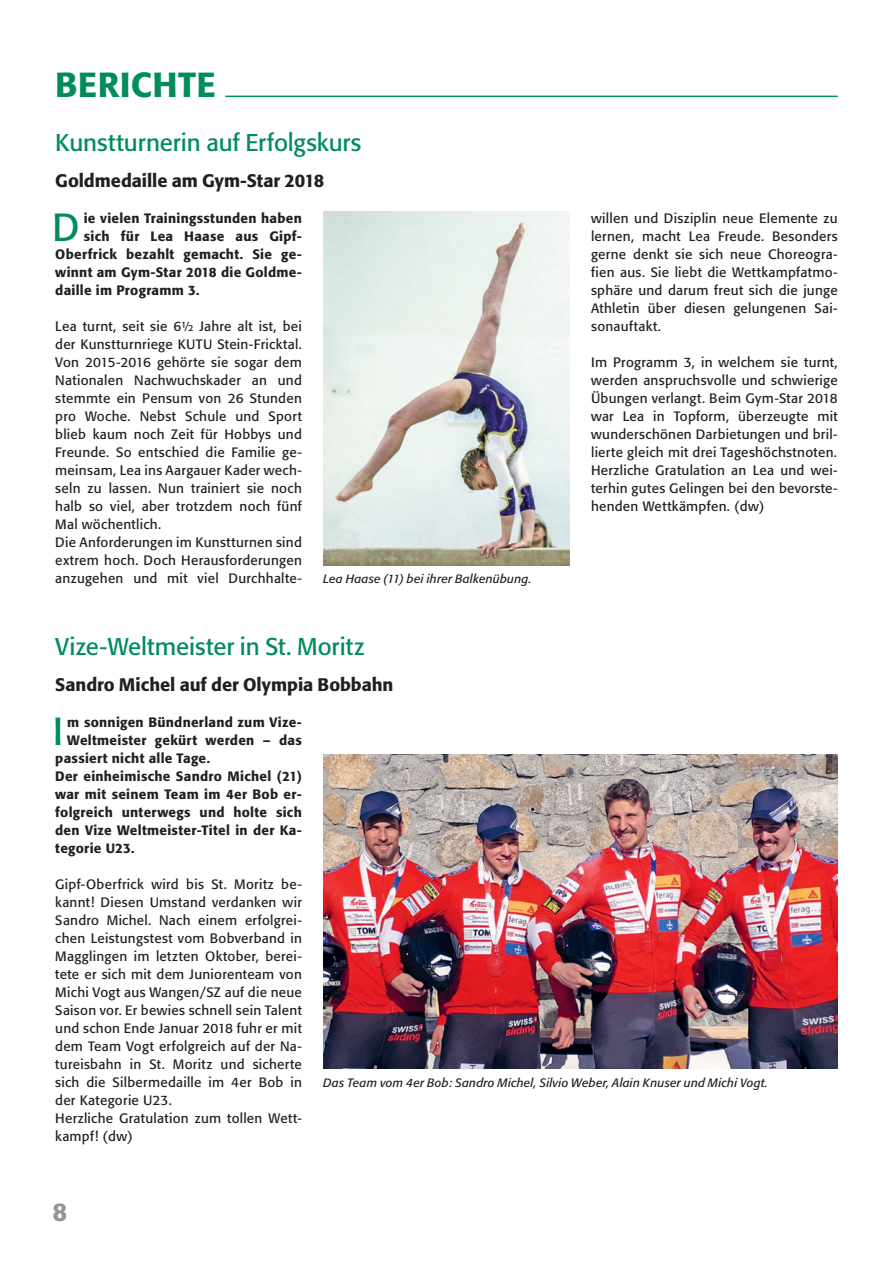
<style>
.page{position:relative;width:893px;height:1263px;background:#fff}
.page>*{position:absolute;margin:0;border:0;box-sizing:border-box;transform-origin:0 0}
.t1{font:38.7px "Formata";color:#008c5b}
.t2{font:500 34.5px "Formata";letter-spacing:.015em;color:#008c5b}
.t3{font:500 25.5px "Formata";color:#939598}
.t4{font:24px "Formata";color:#008c5b}
.t5{font:500 18px "Formata";letter-spacing:-.005em;color:#231f20}
.t6{font:13.5px/18px "Formata";letter-spacing:.02em;color:#231f20}
.t7{font:500 13.5px "Formata";letter-spacing:.02em;color:#231f20}
.t8{font:italic 12px "Formata";letter-spacing:.015em;color:#231f20}
</style>
<div class="page">
<hr style="left:225px;top:96px;width:613px;height:1px;background:#008c5b">
<img style="left:323px;top:212px;width:247px;height:354px">
<img style="left:323px;top:755px;width:515px;height:314px">
<h2 class="t2" style="left:55px;top:64px;width:162px">BERICHTE</h2>
<h3 class="t4" style="left:55px;top:128px;width:308px">Kunstturnerin auf Erfolgskurs</h3>
<h3 class="t5" style="left:55px;top:170px;width:270px">Goldmedaille am Gym-Star 2018</h3>
<p class="t7" style="left:84px;top:210px;width:220px">ie vielen Trainingsstunden haben</p>
<p class="t7" style="left:84px;top:228px;width:220px">sich für Lea Haase aus Gipf-</p>
<p class="t7" style="left:55px;top:246px;width:248px">Oberfrick bezahlt gemacht. Sie ge-</p>
<p class="t7" style="left:55px;top:264px;width:248px">winnt am Gym-Star 2018 die Goldme-</p>
<p class="t7" style="left:55px;top:282px;width:146px">daille im Programm 3.</p>
<p class="t6" style="left:55px;top:317px;width:248px">Lea turnt, seit sie 6½ Jahre alt ist, bei der Kunstturnriege KUTU Stein-Fricktal.<br>Von 2015-2016 gehörte sie sogar dem Nationalen Nachwuchskader an und stemmte ein Pensum von 26 Stunden pro Woche. Nebst Schule und Sport blieb kaum noch Zeit für Hobbys und Freunde. So entschied die Familie ge&shy;meinsam, Lea ins Aargauer Kader wech&shy;seln zu lassen. Nun trainiert sie noch halb so viel, aber trotzdem noch fünf Mal wöchentlich.<br>Die Anforderungen im Kunstturnen sind extrem hoch. Doch Herausforderungen anzugehen und mit viel Durchhalte-</p>
<h1 class="t1" style="left:52px;top:204px;width:29px">D</h1>
<p class="t6" style="left:591px;top:209px;width:248px;text-align:justify">willen und Disziplin neue Elemente zu lernen, macht Lea Freude. Besonders gerne denkt sie sich neue Choreogra&shy;fien aus. Sie liebt die Wettkampfatmo&shy;sphäre und darum freut sich die junge Athletin über diesen gelungenen Sai&shy;sonauftakt.</p>
<p class="t6" style="left:591px;top:353px;width:248px;text-align:justify">Im Programm 3, in welchem sie turnt, werden anspruchsvolle und schwierige Übungen verlangt. Beim Gym-Star 2018 war Lea in Topform, überzeugte mit wunderschönen Darbietungen und bril&shy;lierte gleich mit drei Tageshöchstnoten.<br>Herzliche Gratulation an Lea und wei&shy;terhin gutes Gelingen bei den bevorste&shy;henden Wettkämpfen. (dw)</p>
<p class="t8" style="left:323px;top:572px;width:210px">Lea Haase (11) bei ihrer Balkenübung.</p>
<h3 class="t4" style="left:55px;top:632px;width:311px">Vize-Weltmeister in St. Moritz</h3>
<h3 class="t5" style="left:55px;top:674px;width:340px">Sandro Michel auf der Olympia Bobbahn</h3>
<p class="t7" style="left:67px;top:714px;width:236px">m sonnigen Bündnerland zum Vize-</p>
<p class="t7" style="left:67px;top:732px;width:236px">Weltmeister gekürt werden – das</p>
<p class="t7" style="left:55px;top:750px;width:156px">passiert nicht alle Tage.</p>
<p class="t7" style="left:55px;top:768px;width:248px">Der einheimische Sandro Michel (21)</p>
<p class="t7" style="left:55px;top:786px;width:248px">war mit seinem Team im 4er Bob er-</p>
<p class="t7" style="left:55px;top:804px;width:248px">folgreich unterwegs und holte sich</p>
<p class="t7" style="left:55px;top:822px;width:248px">den Vize Weltmeister-Titel in der Ka-</p>
<p class="t7" style="left:55px;top:840px;width:81px">tegorie U23.</p>
<p class="t6" style="left:55px;top:875px;width:248px">Gipf-Oberfrick wird bis St. Moritz be&shy;kannt! Diesen Umstand verdanken wir Sandro Michel. Nach einem erfolgrei&shy;chen Leistungstest vom Bobverband in Magglingen im letzten Oktober, berei&shy;tete er sich mit dem Juniorenteam von Michi Vogt aus Wangen/SZ auf die neue Saison vor. Er bewies schnell sein Talent und schon Ende Januar 2018 fuhr er mit dem Team Vogt erfolgreich auf der Na&shy;tureisbahn in St. Moritz und sicherte sich die Silbermedaille im 4er Bob in der Kategorie U23.<br>Herzliche Gratulation zum tollen Wett&shy;kampf! (dw)</p>
<h1 class="t1" style="left:53px;top:708px;width:12px">I</h1>
<p class="t8" style="left:323px;top:1076px;width:446px">Das Team vom 4er Bob: Sandro Michel, Silvio Weber, Alain Knuser und Michi Vogt.</p>
<h3 class="t3" style="left:53px;top:1196px;width:16px">8</h3>
</div>
